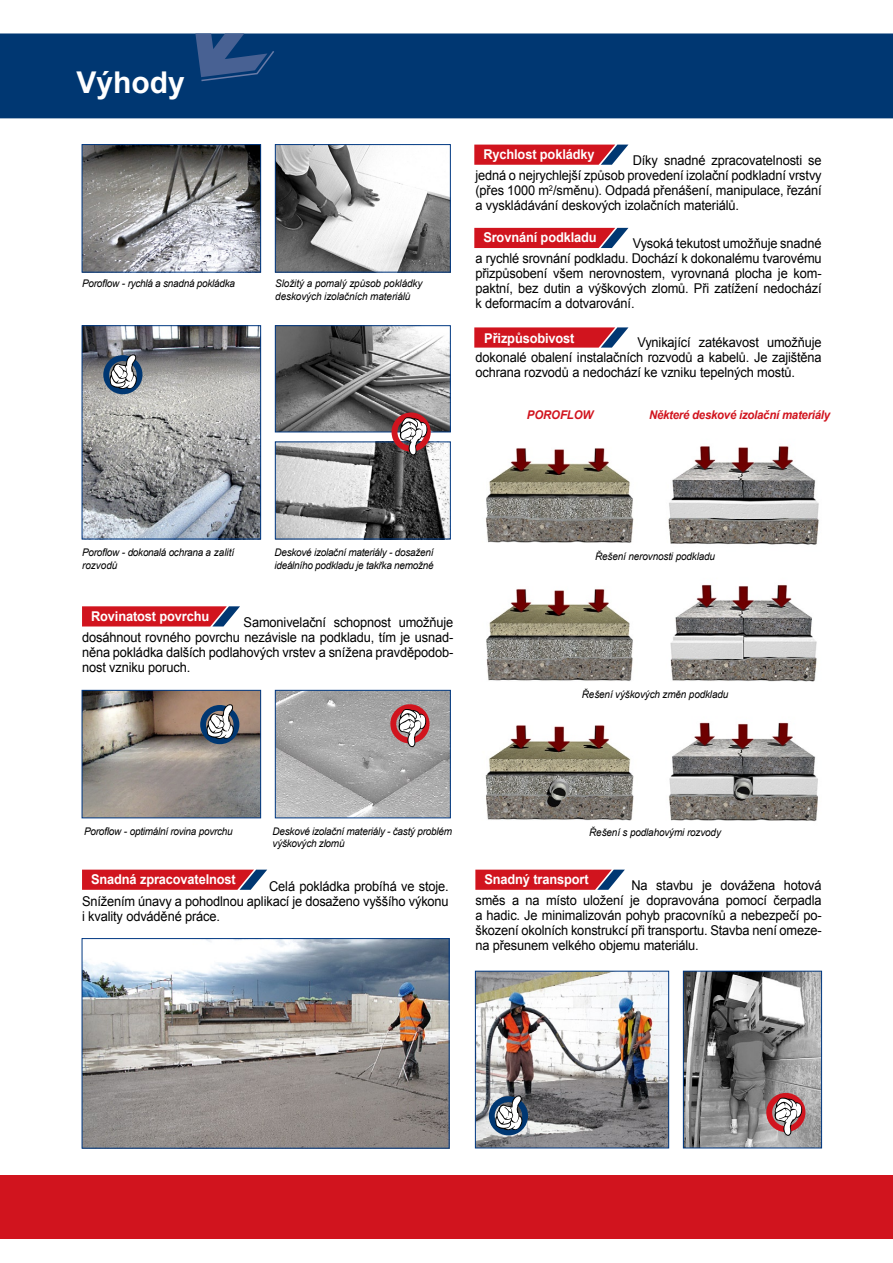
<style>
.page{position:relative;width:893px;height:1263px;background:#fff}
.page>*{position:absolute;margin:0;border:0;box-sizing:border-box;transform-origin:0 0}
.t1{font:700 30px "Arial";color:#fff}
.t2{font:13.5px/15px "Arial";letter-spacing:-.01em;color:#000;text-align:justify;scale:.95 1}
.t3{font:700 13.5px "Arial";letter-spacing:-.01em;color:#fff;scale:.95 1}
.t4{font:italic 700 12px "Arial";letter-spacing:-.02em;color:#d1141e;scale:.95 1}
.t5{font:italic 10.5px/12.6px "Arial";letter-spacing:-.025em;color:#000;scale:.95 1}
</style>
<div class="page">
<div style="left:0;top:33px;width:893px;height:85px;background:#003772"></div>
<div style="left:0;top:1175px;width:893px;height:63px;background:#d1141e"></div>
<svg style="left:195px;top:33px;width:84px;height:49px;background:#244d83"></svg>
<img style="left:84px;top:146px;width:175px;height:124px">
<div style="left:82px;top:144px;width:179px;height:128px;border:1px solid #003882"></div>
<img style="left:84px;top:692px;width:175px;height:124px">
<div style="left:82px;top:690px;width:179px;height:128px;border:1px solid #003882"></div>
<img style="left:84px;top:940px;width:363px;height:206px">
<div style="left:82px;top:938px;width:367px;height:210px;border:1px solid #003882"></div>
<img style="left:84px;top:327px;width:175px;height:210px">
<div style="left:82px;top:325px;width:179px;height:214px;border:1px solid #003882"></div>
<img style="left:277px;top:146px;width:172px;height:124px">
<div style="left:275px;top:144px;width:176px;height:128px;border:1px solid #003882"></div>
<img style="left:277px;top:692px;width:172px;height:124px">
<div style="left:275px;top:690px;width:176px;height:128px;border:1px solid #003882"></div>
<img style="left:477px;top:973px;width:190px;height:173px">
<div style="left:475px;top:971px;width:194px;height:177px;border:1px solid #003882"></div>
<img style="left:685px;top:973px;width:135px;height:173px">
<div style="left:683px;top:971px;width:139px;height:177px;border:1px solid #003882"></div>
<img style="left:277px;top:327px;width:172px;height:103px">
<div style="left:275px;top:325px;width:176px;height:107px;border:1px solid #003882"></div>
<img style="left:277px;top:444px;width:172px;height:93px">
<div style="left:275px;top:442px;width:176px;height:97px;border:1px solid #003882"></div>
<img style="left:486px;top:448px;width:148px;height:95px">
<img style="left:486px;top:589px;width:147px;height:92px">
<img style="left:485px;top:725px;width:149px;height:96px">
<img style="left:669px;top:722px;width:149px;height:99px">
<img style="left:670px;top:584px;width:147px;height:98px">
<img style="left:668px;top:446px;width:151px;height:99px">
<svg style="left:474px;top:145px;width:154px;height:20px;background:#c52935"></svg>
<svg style="left:474px;top:228px;width:154px;height:20px;background:#c42633"></svg>
<svg style="left:474px;top:327px;width:154px;height:21px;background:#c72e3b"></svg>
<svg style="left:82px;top:606px;width:158px;height:20px;background:#c62935"></svg>
<svg style="left:475px;top:870px;width:150px;height:20px;background:#c52936"></svg>
<svg style="left:82px;top:870px;width:185px;height:20px;background:#c72531"></svg>
<svg style="left:103px;top:354px;width:39px;height:40px"></svg>
<svg style="left:489px;top:1095px;width:39px;height:40px"></svg>
<svg style="left:200px;top:704px;width:39px;height:40px"></svg>
<svg style="left:766px;top:1093px;width:39px;height:43px"></svg>
<svg style="left:390px;top:704px;width:39px;height:44px"></svg>
<svg style="left:392px;top:412px;width:39px;height:44px"></svg>
<h1 class="t1" style="left:77px;top:63px;width:110px">Výhody</h1>
<p class="t5" style="left:82px;top:277px;width:163px">Poroflow - rychlá a snadná pokládka</p>
<p class="t5" style="left:275px;top:277px;width:156px">Složitý a pomalý způsob pokládky deskových izolačních materiálů</p>
<p class="t3" style="left:483px;top:145px;width:119px">Rychlost pokládky</p>
<p class="t2" style="left:475px;top:153px;width:366px;text-indent:157px">Díky snadné zpracovatelnosti se jedná o nejrychlejší způsob provedení izolační podkladní vrstvy (přes 1000 m<sup>2</sup>/směnu). Odpadá přenášení, manipulace, řezání a vyskládávání deskových izolačních materiálů.</p>
<p class="t3" style="left:483px;top:229px;width:121px">Srovnání podkladu</p>
<p class="t2" style="left:475px;top:236px;width:366px;text-indent:157px">Vysoká tekutost umožňuje snadné a rychlé srovnání podkladu. Dochází k dokonalému tvarovému přizpůsobení všem nerovnostem, vyrovnaná plocha je kom&shy;paktní, bez dutin a výškových zlomů. Při zatížení nedochází k deformacím a dotvarování.</p>
<p class="t3" style="left:484px;top:329px;width:97px">Přizpůsobivost</p>
<p class="t2" style="left:475px;top:335px;width:366px;text-indent:162px">Vynikající zatékavost umožňuje dokonalé obalení instalačních rozvodů a kabelů. Je zajištěna ochrana rozvodů a nedochází ke vzniku tepelných mostů.</p>
<p class="t4" style="left:527px;top:407px;width:10px">POROFLOW</p>
<p class="t4" style="left:649px;top:407px;width:192px">Některé deskové izolační materiály</p>
<p class="t5" style="left:82px;top:546px;width:162px">Poroflow - dokonalá ochrana a zalití rozvodů</p>
<p class="t5" style="left:274px;top:546px;width:169px">Deskové izolační materiály - dosažení ideálního podkladu je takřka nemožné</p>
<p class="t3" style="left:91px;top:607px;width:126px">Rovinatost povrchu</p>
<p class="t2" style="left:82px;top:615px;width:392px;text-indent:162px">Samonivelační schopnost umožňuje dosáhnout rovného povrchu nezávisle na podkladu, tím je usnad&shy;něna pokládka dalších podlahových vrstev a snížena pravděpodob&shy;nost vzniku poruch.</p>
<p class="t5" style="left:84px;top:825px;width:158px">Poroflow - optimální rovina povrchu</p>
<p class="t5" style="left:273px;top:825px;width:190px">Deskové izolační materiály - častý problém výškových zlomů</p>
<p class="t5" style="left:595px;top:551px;width:128px">Řešení nerovnosti podkladu</p>
<p class="t5" style="left:582px;top:688px;width:156px">Řešení výškových změn podkladu</p>
<p class="t5" style="left:589px;top:826px;width:140px">Řešení s podlahovými rozvody</p>
<p class="t3" style="left:91px;top:870px;width:154px">Snadná zpracovatelnost</p>
<p class="t3" style="left:484px;top:870px;width:111px">Snadný transport</p>
<p class="t2" style="left:475px;top:878px;width:366px;text-indent:156px">Na stavbu je dovážena hotová směs a na místo uložení je dopravována pomocí čerpadla a hadic. Je minimalizován pohyb pracovníků a nebezpečí po&shy;škození okolních konstrukcí při transportu. Stavba není omeze&shy;na přesunem velkého objemu materiálu.</p>
<p class="t2" style="left:82px;top:879px;width:387px;text-indent:187px">Celá pokládka probíhá ve stoje.<br>Snížením únavy a pohodlnou aplikací je dosaženo vyššího výkonu i kvality odváděné práce.</p>
</div>
